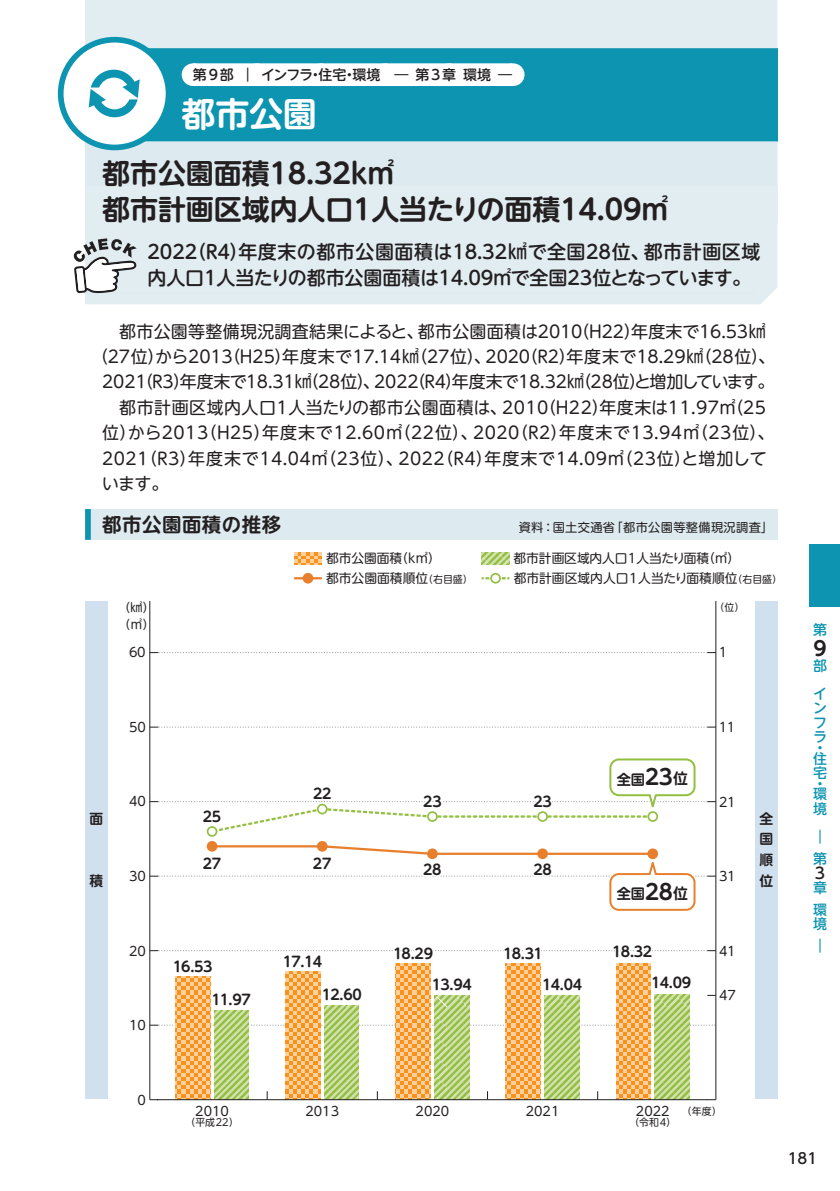
<style>
.page{position:relative;width:840px;height:1191px;background:#fff}
.page>*{position:absolute;margin:0;border:0;box-sizing:border-box;transform-origin:0 0}
.t1{font:500 62.4px "UD Shin M Go Pro";color:#0c94b0}
.t2{font:700 34px "UD Shin M Go Pro De";color:#fff}
.t3{font:700 28px/36px "UD Shin M Go Pro De";letter-spacing:-.005em;color:#231f20}
.t4{font:700 19.8px "UD Shin M Go Pro De";color:#231f20}
.t5{font:700 19.4px "UD Shin M Go Pro De";letter-spacing:.03em;color:#231f20}
.t6{font:500 19px/26px "UD Shin M Go Pro";letter-spacing:-.005em;color:#231f20}
.t7{font:17px "UD Shin M Go Pro";letter-spacing:.015em;color:#231f20}
.t8{font:17px "UD Shin M Go Pro";letter-spacing:-.005em;color:#231f20}
.t9{font:500 15.6px "UD Shin M Go Pro";color:#231f20}
.t10{font:500 14.8px "UD Shin Go Pro";color:#231f20}
.t11{font:700 14.2px "UD Shin M Go Pro De";letter-spacing:-.015em;color:#231f20}
.t12{font:500 14px "UD Shin M Go Pro";color:#231f20}
.t13{font:500 14px/10.8px "UD Shin M Go Pro";color:#0c94b0}
.t14{font:700 13.8px/20.6px "UD Shin M Go Pro De";color:#231f20;text-align:justify}
.t15{font:12.8px "UD Shin M Go Pro";color:#231f20}
.t16{font:12.2px "UD Shin M Go Pro";letter-spacing:.03em;color:#231f20}
.t17{font:12px "UD Shin M Go Pro";color:#231f20}
.t18{font:10px "UD Shin M Go Pro";color:#231f20}
.s1{font-size:10px}
.s2{font-size:21.2px}
.s3{font-size:14.8px}
</style>
<div class="page">
<svg style="left:214px;top:1010px;width:34px;height:89px;background:#b3d079"></svg>
<svg style="left:324px;top:1008px;width:34px;height:91px;background:#b3d079"></svg>
<svg style="left:434px;top:1008px;width:35px;height:91px;background:#b3d07a"></svg>
<svg style="left:544px;top:1008px;width:35px;height:91px;background:#b3d079"></svg>
<svg style="left:654px;top:1008px;width:35px;height:91px;background:#b3d079"></svg>
<svg style="left:175px;top:1008px;width:35px;height:91px;background:#fab15d"></svg>
<svg style="left:285px;top:1008px;width:35px;height:91px;background:#f9b15d"></svg>
<svg style="left:395px;top:1008px;width:35px;height:91px;background:#fab15d"></svg>
<svg style="left:505px;top:1008px;width:35px;height:91px;background:#fab15d"></svg>
<svg style="left:616px;top:1008px;width:34px;height:91px;background:#fab15d"></svg>
<div style="left:207px;top:827px;width:9px;height:9px;background:#95c045;border-radius:50%"></div>
<div style="left:207px;top:826px;width:10px;height:10px;border:2px solid #93bf41;border-radius:50%"></div>
<div style="left:207px;top:841px;width:10px;height:10px;border:2px solid #e77f2c;border-radius:50%"></div>
<div style="left:317px;top:841px;width:10px;height:10px;border:2px solid #e77f2c;border-radius:50%"></div>
<hr style="left:157px;top:1099px;width:550px;height:1px;background:#231f20">
<hr style="left:149px;top:601px;width:1px;height:498px;background:#231f20">
<svg style="left:150px;top:1024px;width:565px;height:1px"></svg>
<hr style="left:715px;top:601px;width:1px;height:498px;background:#231f20">
<svg style="left:150px;top:726px;width:565px;height:2px"></svg>
<svg style="left:150px;top:652px;width:565px;height:1px"></svg>
<svg style="left:481px;top:577px;width:28px;height:2px"></svg>
<hr style="left:294px;top:577px;width:27px;height:2px;background:#e77f2c">
<div style="left:491px;top:574px;width:8px;height:9px;background:#fff;border-radius:50%"></div>
<div style="left:490px;top:573px;width:10px;height:10px;border:2px solid #93bf41;border-radius:50%"></div>
<div style="left:303px;top:574px;width:9px;height:9px;background:#e77f2c;border-radius:50%"></div>
<div style="left:302px;top:573px;width:11px;height:10px;border:2px solid #e77f2c;border-radius:50%"></div>
<svg style="left:481px;top:552px;width:28px;height:12px"></svg>
<svg style="left:294px;top:552px;width:27px;height:12px"></svg>
<svg style="left:150px;top:942px;width:565px;height:66px"></svg>
<div style="left:85px;top:601px;width:23px;height:497px;background:#d1e0ef"></div>
<div style="left:754px;top:601px;width:23px;height:497px;background:#d1e0ef"></div>
<svg style="left:150px;top:844px;width:565px;height:69px"></svg>
<svg style="left:150px;top:755px;width:565px;height:79px"></svg>
<div style="left:85px;top:48px;width:692px;height:40px;background:#0c94b0"></div>
<div style="left:85px;top:0;width:692px;height:48px;background:#e2edf2"></div>
<div style="left:193px;top:63px;width:319px;height:23px;background:#fff"></div>
<svg style="left:257px;top:63px;width:223px;height:1px"></svg>
<svg style="left:512px;top:63px;width:1px;height:23px"></svg>
<div style="left:85px;top:88px;width:692px;height:54px;background:#0c94b0"></div>
<div style="left:85px;top:142px;width:692px;height:44px;background:#ddeaf0"></div>
<div style="left:85px;top:186px;width:692px;height:118px;background:#e2edf2"></div>
<hr style="left:85px;top:293px;width:669px;height:1px;background:#ddeaf0">
<div style="left:85px;top:509px;width:692px;height:31px;background:#ddeaf0"></div>
<div style="left:85px;top:509px;width:6px;height:31px;background:#0c94b0"></div>
<svg style="left:74px;top:238px;width:63px;height:56px"></svg>
<div style="left:61px;top:40px;width:107px;height:107px;background:#fff;border-radius:50%"></div>
<svg style="left:89px;top:70px;width:51px;height:47px"></svg>
<div style="left:58px;top:37px;width:113px;height:113px;border:6px solid #0c94b0;border-radius:50%"></div>
<p class="t12" style="left:193px;top:64px;width:320px">第9部 ｜ インフラ・住宅・環境 ― 第3章 環境 ―</p>
<h2 class="t2" style="left:181px;top:87px;width:137px">都市公園</h2>
<h3 class="t3" style="left:102px;top:154px;width:568px">都市公園面積18.32k㎡<br>都市計画区域内人口1人当たりの面積14.09㎡</h3>
<p class="t6" style="left:147px;top:238px;width:614px">2022（R4）年度末の都市公園面積は18.32㎢で全国28位、都市計画区域内人口1人当たりの都市公園面積は14.09㎡で全国23位となっています。</p>
<p class="t7" style="left:119px;top:317px;width:647px">都市公園等整備現況調査結果によると、都市公園面積は2010（H22）年度末で16.53㎢</p>
<p class="t8" style="left:91px;top:343px;width:684px">（27位）から2013（H25）年度末で17.14㎢（27位）、2020（R2）年度末で18.29㎢（28位）、</p>
<p class="t8" style="left:102px;top:368px;width:673px">2021（R3）年度末で18.31㎢（28位）、2022（R4）年度末で18.32㎢（28位）と増加しています。</p>
<p class="t7" style="left:119px;top:393px;width:648px">都市計画区域内人口1人当たりの都市公園面積は、2010（H22）年度末は11.97㎡（25</p>
<p class="t7" style="left:102px;top:419px;width:673px">位）から2013（H25）年度末で12.60㎡（22位）、2020（R2）年度末で13.94㎡（23位）、</p>
<p class="t7" style="left:102px;top:444px;width:665px">2021（R3）年度末で14.04㎡（23位）、2022（R4）年度末で14.09㎡（23位）と増加して</p>
<p class="t7" style="left:102px;top:470px;width:68px">います。</p>
<p class="t5" style="left:102px;top:508px;width:180px">都市公園面積の推移</p>
<p class="t16" style="left:518px;top:517px;width:256px">資料：国土交通省「都市公園等整備現況調査」</p>
<p class="t15" style="left:326px;top:548px;width:116px">都市公園面積（k㎡）</p>
<p class="t15" style="left:513px;top:548px;width:228px">都市計画区域内人口1人当たり面積（㎡）</p>
<p class="t15" style="left:326px;top:568px;width:148px">都市公園面積順位<span class="s1">（右目盛）</span></p>
<p class="t15" style="left:513px;top:568px;width:270px">都市計画区域内人口1人当たり面積順位<span class="s1">（右目盛）</span></p>
<p class="t17" style="left:118px;top:598px;width:37px">（㎢）</p>
<p class="t18" style="left:714px;top:599px;width:31px">（位）</p>
<p class="t17" style="left:118px;top:614px;width:37px">（㎡）</p>
<p class="t14" style="left:90px;top:807px;width:15px">面</p>
<p class="t14" style="left:90px;top:869px;width:15px">積</p>
<p class="t15" style="left:129px;top:642px;width:18px">60</p>
<p class="t15" style="left:129px;top:716px;width:18px">50</p>
<p class="t15" style="left:129px;top:791px;width:18px">40</p>
<p class="t15" style="left:129px;top:865px;width:18px">30</p>
<p class="t15" style="left:129px;top:940px;width:18px">20</p>
<p class="t15" style="left:129px;top:1014px;width:18px">10</p>
<p class="t11" style="left:203px;top:805px;width:20px">25</p>
<p class="t11" style="left:313px;top:782px;width:20px">22</p>
<p class="t11" style="left:203px;top:851px;width:20px">27</p>
<p class="t11" style="left:313px;top:851px;width:20px">27</p>
<p class="t11" style="left:173px;top:955px;width:41px">16.53</p>
<p class="t11" style="left:283px;top:950px;width:41px">17.14</p>
<p class="t11" style="left:211px;top:988px;width:41px">11.97</p>
<p class="t11" style="left:321px;top:982px;width:41px">12.60</p>
<p class="t11" style="left:423px;top:790px;width:20px">23</p>
<p class="t11" style="left:533px;top:790px;width:20px">23</p>
<p class="t11" style="left:423px;top:858px;width:20px">28</p>
<p class="t11" style="left:533px;top:858px;width:20px">28</p>
<p class="t11" style="left:616px;top:767px;width:73px">全国<span class="s2">23</span><span class="s3">位</span></p>
<p class="t11" style="left:616px;top:882px;width:73px">全国<span class="s2">28</span><span class="s3">位</span></p>
<p class="t11" style="left:393px;top:942px;width:41px">18.29</p>
<p class="t11" style="left:503px;top:942px;width:41px">18.31</p>
<p class="t11" style="left:612px;top:940px;width:41px">18.32</p>
<p class="t11" style="left:431px;top:973px;width:42px">13.94</p>
<p class="t11" style="left:541px;top:973px;width:42px">14.04</p>
<p class="t11" style="left:650px;top:971px;width:42px">14.09</p>
<p class="t15" style="left:718px;top:642px;width:10px">1</p>
<p class="t15" style="left:718px;top:716px;width:18px">11</p>
<p class="t15" style="left:718px;top:791px;width:18px">21</p>
<p class="t15" style="left:718px;top:865px;width:18px">31</p>
<p class="t15" style="left:718px;top:940px;width:18px">41</p>
<p class="t15" style="left:718px;top:984px;width:18px">47</p>
<p class="t14" style="left:758px;top:807px;width:15px">全国順位</p>
<h1 class="t1" style="left:788px;top:525px;width:64px">█</h1>
<p class="t13" style="left:812px;top:623px;width:15px">第</p>
<p class="t13" style="left:812px;top:650px;width:15px;line-height:28.6px">部イ</p>
<p class="t13" style="left:812px;top:700px;width:14px;line-height:14.2px;text-align:justify">ンフラ</p>
<p class="t13" style="left:812px;top:741px;width:15px">・住</p>
<p class="t13" style="left:812px;top:766px;width:15px">宅・環</p>
<p class="t13" style="left:812px;top:793px;width:15px;line-height:28.6px">境︱</p>
<p class="t13" style="left:812px;top:852px;width:15px">第</p>
<p class="t9" style="left:814px;top:860px;width:12px">3</p>
<p class="t13" style="left:812px;top:876px;width:15px;line-height:21.6px">章環</p>
<p class="t13" style="left:812px;top:912px;width:15px;line-height:21.6px">境︱</p>
<p class="t4" style="left:813px;top:632px;width:15px">9</p>
<p class="t15" style="left:137px;top:1089px;width:10px">0</p>
<p class="t15" style="left:195px;top:1100px;width:35px">2010</p>
<p class="t15" style="left:305px;top:1100px;width:35px">2013</p>
<p class="t15" style="left:415px;top:1100px;width:35px">2020</p>
<p class="t15" style="left:525px;top:1100px;width:35px">2021</p>
<p class="t18" style="left:185px;top:1114px;width:55px">（平成22）</p>
<p class="t15" style="left:635px;top:1100px;width:35px">2022</p>
<p class="t18" style="left:629px;top:1114px;width:48px">（令和4）</p>
<p class="t18" style="left:681px;top:1103px;width:41px">（年度）</p>
<p class="t10" style="left:787px;top:1146px;width:31px">181</p>
</div>
